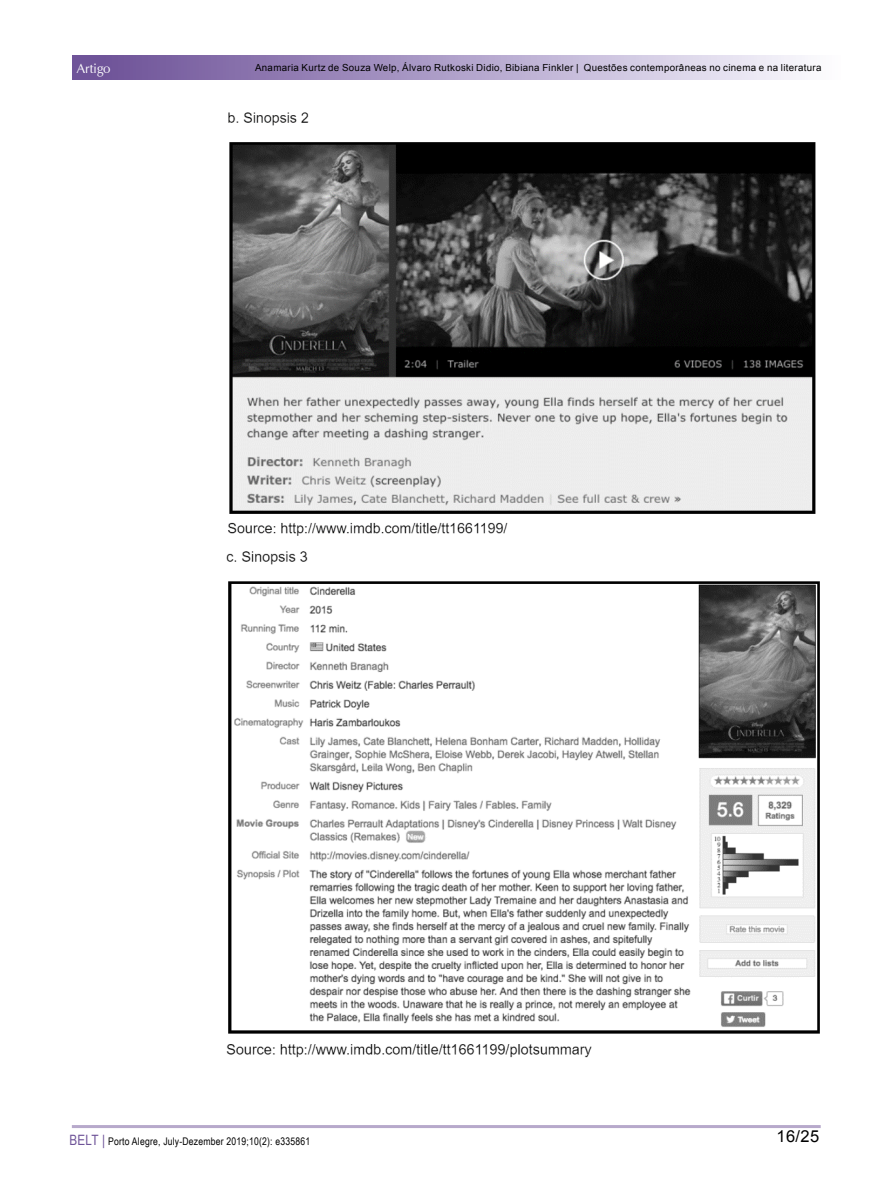
<style>
.page{position:relative;width:893px;height:1191px;background:#fff}
.page>*{position:absolute;margin:0;border:0;box-sizing:border-box;transform-origin:0 0}
.t1{font:16.5px "Arial";color:#000}
.t2{font:13.5px "Zapf Humanist 601 BT";color:#fff}
.t3{font:10.5px "Arial Narrow";letter-spacing:.02em;color:#000}
.t4{font:9.75px "Arial";letter-spacing:.03em;color:#000}
.s1{font-size:14.25px;color:#6e5398}
</style>
<div class="page">
<div style="left:72px;top:55px;width:768px;height:25px;background:linear-gradient(to right,#684a94,#fbfbff)"></div>
<hr style="left:72px;top:1125px;width:749px;height:3px;background:#b7a9cb">
<img style="left:228px;top:112px;width:588px;height:424px">
<img style="left:226px;top:551px;width:594px;height:507px">
<h2 class="t2" style="left:77px;top:60px;width:35px">Artigo</h2>
<p class="t4" style="left:255px;top:61px;width:568px">Anamaria Kurtz de Souza Welp, Álvaro Rutkoski Didio, Bibiana Finkler | Questões contemporâneas no cinema e na literatura</p>
<p class="t3" style="left:69px;top:1133px;width:242px"><span class="s1">BELT |</span> Porto Alegre, July-Dezember 2019;10(2): e335861</p>
<h1 class="t1" style="left:776px;top:1125px;width:44px">16/25</h1>
</div>
